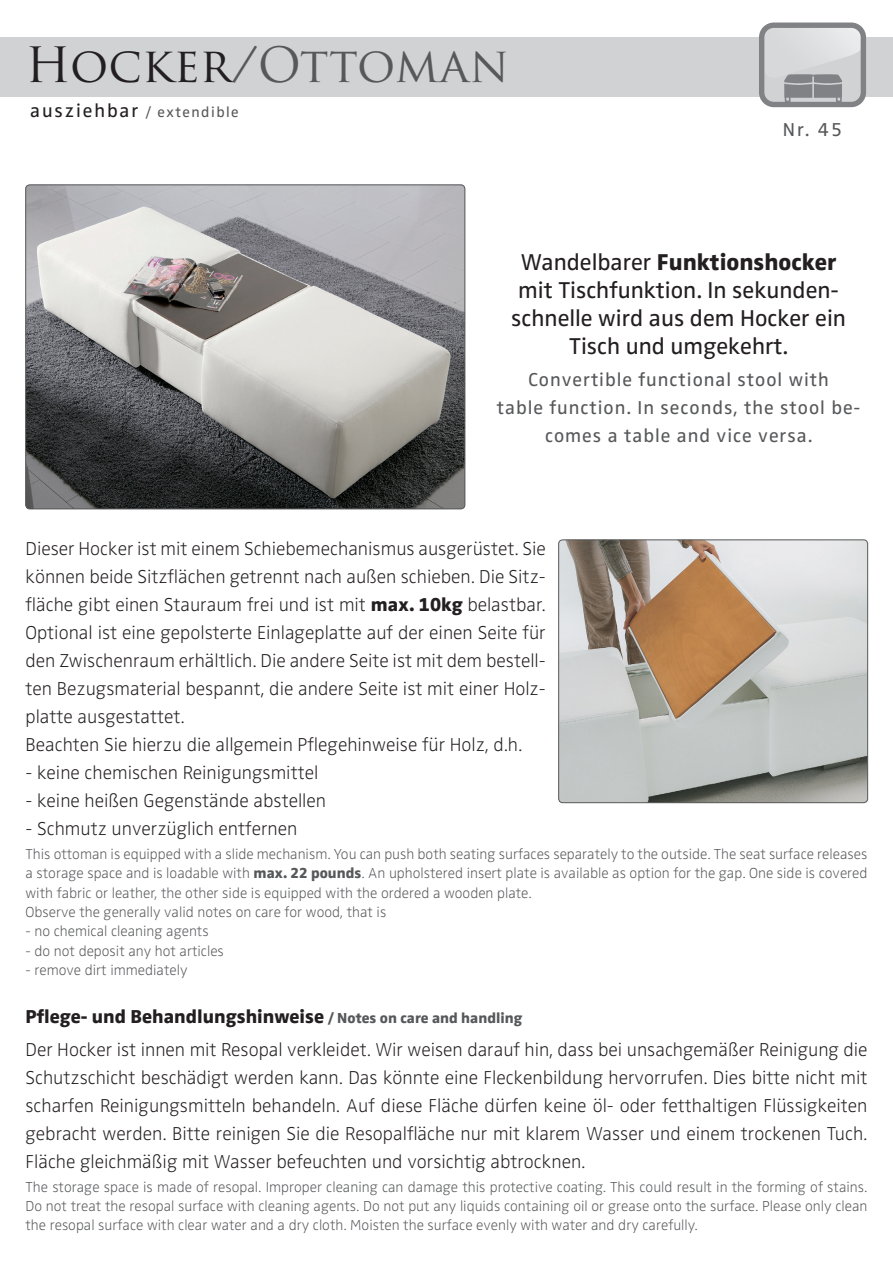
<style>
.page{position:relative;width:893px;height:1263px;background:#fff}
.page>*{position:absolute;margin:0;border:0;box-sizing:border-box;transform-origin:0 0}
.t1{font:47.4px "Trajan Pro";color:#57585a}
.t2{font:23.7px/28px "Zwo Pro";color:#231f20;text-align:center}
.t3{font:300 expanded 19.35px/28px "Zwo Pro";color:#231f20}
.t4{font:19.35px/28px "Zwo Pro";letter-spacing:.05em;color:#57585a;text-align:center}
.t5{font:300 expanded 15px/19.4px "Zwo Pro";color:#57585a}
.t6{font:15px "Zwo Pro";letter-spacing:.1em;color:#57585a}
.s1{color:#231f20}
.s2{font-size:19.35px;color:#231f20}
.s3{font-weight:800}
.s4{font-weight:800;font-stretch:normal}
.s5{font-weight:800;font-stretch:normal;font-size:15px;color:#57585a}
</style>
<div class="page">
<div style="left:0;top:38px;width:893px;height:59px;background:#d1d2d4"></div>
<div style="left:762px;top:25px;width:102px;height:79px;background:#d1d2d4;border-radius:12px"></div>
<img style="left:765px;top:29px;width:95px;height:35px">
<div style="left:759px;top:23px;width:107px;height:84px;border:5px solid #808285;border-radius:12px"></div>
<svg style="left:782px;top:74px;width:62px;height:28px"></svg>
<img style="left:26px;top:185px;width:439px;height:324px">
<div style="left:26px;top:185px;width:439px;height:324px;border:1px solid #57585a;border-radius:4px"></div>
<img style="left:558px;top:540px;width:310px;height:263px">
<div style="left:558px;top:540px;width:310px;height:263px;border:1px solid #57585a;border-radius:4px"></div>
<h1 class="t1" style="left:26px;top:35px;width:485px"><span class="s1">Hocker</span>/Ottoman</h1>
<p class="t6" style="left:30px;top:103px;width:210px"><span class="s2">ausziehbar</span> / extendible</p>
<p class="t4" style="left:783px;top:116px;width:61px">Nr. 45</p>
<p class="t2" style="left:511px;top:248px;width:336px">Wandelbarer <span class="s3">Funktionshocker </span>mit Tischfunktion. In sekunden&shy;schnelle wird aus dem Hocker ein<br>Tisch und umgekehrt.</p>
<p class="t4" style="left:497px;top:366px;width:365px">Convertible functional stool with<br>table function. In seconds, the stool be&shy;comes a table and vice versa.</p>
<p class="t3" style="left:26px;top:535px;width:522px">Dieser Hocker ist mit einem Schiebemechanismus ausgerüstet. Sie können beide Sitzflächen getrennt nach außen schieben. Die Sitz&shy;fläche gibt einen Stauraum frei und ist mit <span class="s4">max. 10kg</span> belastbar.<br>Optional ist eine gepolsterte Einlageplatte auf der einen Seite für den Zwischenraum erhältlich. Die andere Seite ist mit dem bestell&shy;ten Bezugsmaterial bespannt, die andere Seite ist mit einer Holz&shy;platte ausgestattet.<br>Beachten Sie hierzu die allgemein Pflegehinweise für Holz, d.h.</p>
<p class="t3" style="left:26px;top:759px;width:294px">- keine chemischen Reinigungsmittel</p>
<p class="t3" style="left:26px;top:787px;width:302px">- keine heißen Gegenstände abstellen</p>
<p class="t3" style="left:26px;top:815px;width:273px">- Schmutz unverzüglich entfernen</p>
<p class="t5" style="left:26px;top:845px;width:843px">This ottoman is equipped with a slide mechanism. You can push both seating surfaces separately to the outside. The seat surface releases a storage space and is loadable with <span class="s4">max. 22 pounds</span>. An upholstered insert plate is available as option for the gap. One side is covered with fabric or leather, the other side is equipped with the ordered a wooden plate.<br>Observe the generally valid notes on care for wood, that is</p>
<p class="t5" style="left:26px;top:922px;width:185px">- no chemical cleaning agents</p>
<p class="t5" style="left:26px;top:941px;width:200px">- do not deposit any hot articles</p>
<p class="t5" style="left:26px;top:961px;width:163px">- remove dirt immediately</p>
<p class="t3" style="left:26px;top:1001px;width:844px;line-height:32.2px"><span class="s4">Pflege- und Behandlungshinweise</span> <span class="s5">/ Notes on care and handling<br></span>Der Hocker ist innen mit Resopal verkleidet. Wir weisen darauf hin, dass bei unsachgemäßer Reinigung die</p>
<p class="t3" style="left:26px;top:1064px;width:843px;text-align:justify">Schutzschicht beschädigt werden kann. Das könnte eine Fleckenbildung hervorrufen. Dies bitte nicht mit scharfen Reinigungsmitteln behandeln. Auf diese Fläche dürfen keine öl- oder fetthaltigen Flüssigkeiten gebracht werden. Bitte reinigen Sie die Resopalfläche nur mit klarem Wasser und einem trockenen Tuch.<br>Fläche gleichmäßig mit Wasser befeuchten und vorsichtig abtrocknen.</p>
<p class="t5" style="left:26px;top:1177px;width:843px;text-align:justify">The storage space is made of resopal. Improper cleaning can damage this protective coating. This could result in the forming of stains.<br>Do not treat the resopal surface with cleaning agents. Do not put any liquids containing oil or grease onto the surface. Please only clean the resopal surface with clear water and a dry cloth. Moisten the surface evenly with water and dry carefully.</p>
</div>
